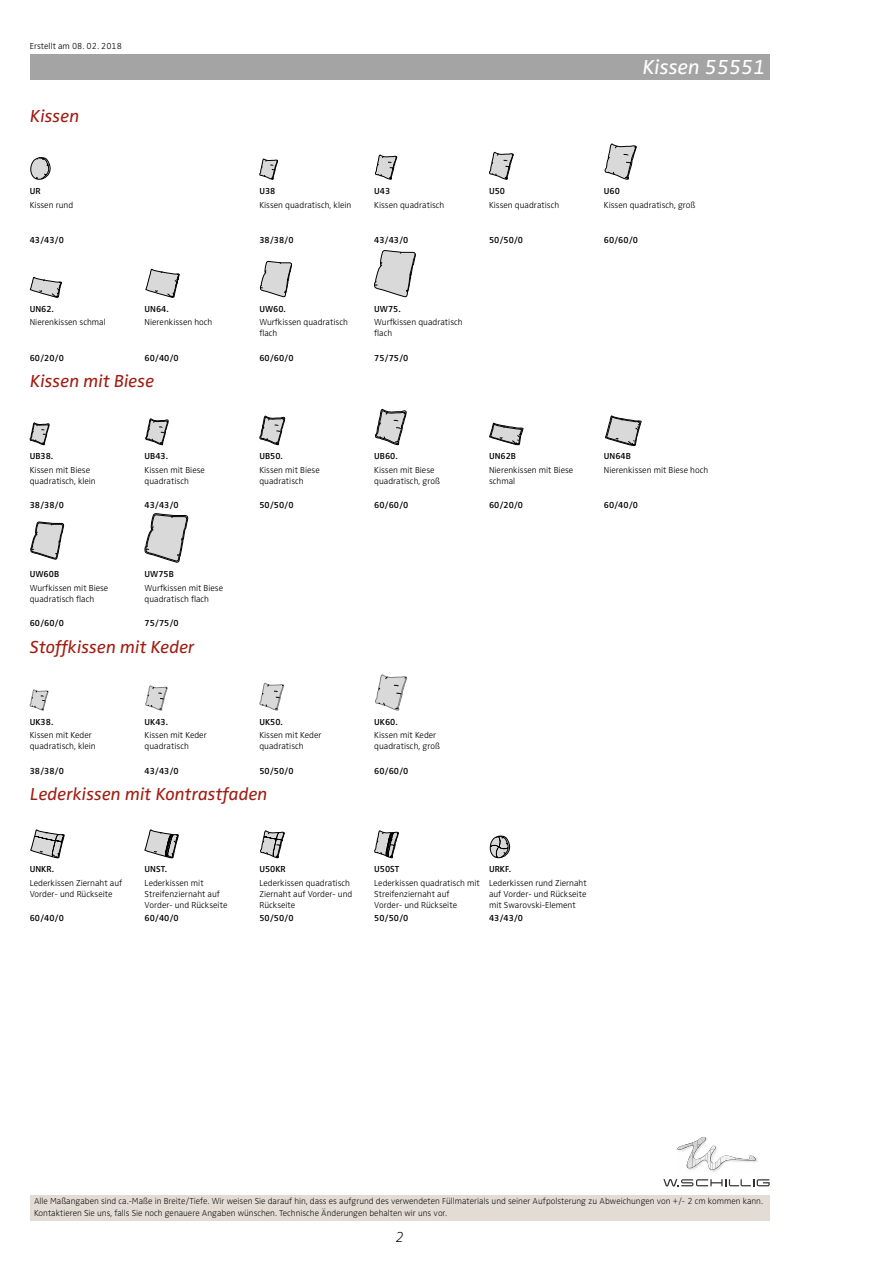
<style>
.page{position:relative;width:893px;height:1263px;background:#fff}
.page>*{position:absolute;margin:0;border:0;box-sizing:border-box;transform-origin:0 0}
.t1{font:italic 21px "Zwo Pro";color:#fff}
.t2{font:italic 18px "Zwo Pro";color:#9f1d12}
.t3{font:italic 300 expanded 15px "Zwo Pro";color:#000}
.t4{font:300 9px/10.8px "Zwo Pro";color:#000}
.t5{font:600 9px "Zwo Pro";color:#000}
.t6{font:300 expanded 9px/12px "Zwo Pro";color:#000}
</style>
<div class="page">
<div style="left:30px;top:54px;width:740px;height:26px;background:#a4a4a5"></div>
<div style="left:30px;top:1195px;width:740px;height:25px;background:#e3dcd4"></div>
<svg style="left:30px;top:157px;width:21px;height:23px"></svg>
<svg style="left:259px;top:159px;width:20px;height:21px"></svg>
<svg style="left:375px;top:155px;width:23px;height:25px"></svg>
<svg style="left:489px;top:152px;width:25px;height:28px"></svg>
<svg style="left:604px;top:144px;width:33px;height:35px"></svg>
<svg style="left:30px;top:277px;width:32px;height:20px"></svg>
<svg style="left:145px;top:269px;width:34px;height:28px"></svg>
<svg style="left:260px;top:261px;width:32px;height:36px"></svg>
<svg style="left:374px;top:250px;width:42px;height:47px"></svg>
<svg style="left:30px;top:422px;width:20px;height:23px"></svg>
<svg style="left:145px;top:418px;width:24px;height:27px"></svg>
<svg style="left:259px;top:415px;width:27px;height:30px"></svg>
<svg style="left:375px;top:408px;width:32px;height:37px"></svg>
<svg style="left:489px;top:423px;width:34px;height:22px"></svg>
<svg style="left:605px;top:416px;width:36px;height:30px"></svg>
<svg style="left:30px;top:522px;width:34px;height:38px"></svg>
<svg style="left:145px;top:513px;width:43px;height:50px"></svg>
<svg style="left:30px;top:689px;width:19px;height:22px"></svg>
<svg style="left:145px;top:685px;width:23px;height:26px"></svg>
<svg style="left:259px;top:683px;width:25px;height:28px"></svg>
<svg style="left:375px;top:674px;width:32px;height:37px"></svg>
<svg style="left:30px;top:829px;width:34px;height:29px"></svg>
<svg style="left:145px;top:829px;width:34px;height:29px"></svg>
<svg style="left:260px;top:830px;width:25px;height:28px"></svg>
<svg style="left:374px;top:830px;width:25px;height:28px"></svg>
<svg style="left:489px;top:835px;width:22px;height:24px"></svg>
<svg style="left:677px;top:1137px;width:81px;height:35px"></svg>
<svg style="left:663px;top:1179px;width:107px;height:7px"></svg>
<p class="t4" style="left:30px;top:41px;width:94px">Erstellt am 08. 02. 2018</p>
<h2 class="t2" style="left:30px;top:106px;width:51px">Kissen</h2>
<p class="t5" style="left:30px;top:186px;width:12px">UR</p>
<p class="t4" style="left:30px;top:199px;width:45px">Kissen rund</p>
<p class="t5" style="left:30px;top:235px;width:36px">43/43/0</p>
<p class="t5" style="left:30px;top:304px;width:26px">UN62.</p>
<p class="t4" style="left:30px;top:317px;width:78px">Nierenkissen schmal</p>
<p class="t5" style="left:30px;top:352px;width:36px">60/20/0</p>
<p class="t5" style="left:145px;top:304px;width:26px">UN64.</p>
<p class="t4" style="left:145px;top:317px;width:69px">Nierenkissen hoch</p>
<p class="t5" style="left:145px;top:352px;width:36px">60/40/0</p>
<h2 class="t2" style="left:30px;top:371px;width:125px">Kissen mit Biese</h2>
<p class="t5" style="left:259px;top:186px;width:18px">U38</p>
<p class="t4" style="left:259px;top:199px;width:93px">Kissen quadratisch, klein</p>
<p class="t5" style="left:259px;top:235px;width:36px">38/38/0</p>
<p class="t5" style="left:374px;top:186px;width:18px">U43</p>
<p class="t4" style="left:374px;top:199px;width:72px">Kissen quadratisch</p>
<p class="t5" style="left:374px;top:235px;width:36px">43/43/0</p>
<p class="t5" style="left:259px;top:304px;width:28px">UW60.</p>
<p class="t4" style="left:259px;top:317px;width:90px">Wurfkissen quadratisch flach</p>
<p class="t5" style="left:259px;top:352px;width:36px">60/60/0</p>
<p class="t5" style="left:374px;top:304px;width:28px">UW75.</p>
<p class="t4" style="left:374px;top:317px;width:90px">Wurfkissen quadratisch flach</p>
<p class="t5" style="left:374px;top:352px;width:36px">75/75/0</p>
<p class="t5" style="left:489px;top:186px;width:18px">U50</p>
<p class="t4" style="left:489px;top:199px;width:72px">Kissen quadratisch</p>
<p class="t5" style="left:489px;top:235px;width:36px">50/50/0</p>
<h1 class="t1" style="left:643px;top:55px;width:124px">Kissen 55551</h1>
<p class="t5" style="left:604px;top:186px;width:18px">U60</p>
<p class="t4" style="left:604px;top:199px;width:93px">Kissen quadratisch, groß</p>
<p class="t5" style="left:604px;top:235px;width:36px">60/60/0</p>
<p class="t5" style="left:30px;top:451px;width:25px">UB38.</p>
<p class="t4" style="left:30px;top:465px;width:68px">Kissen mit Biese quadratisch, klein</p>
<p class="t5" style="left:30px;top:500px;width:36px">38/38/0</p>
<p class="t5" style="left:30px;top:569px;width:31px">UW60B</p>
<p class="t4" style="left:30px;top:583px;width:80px">Wurfkissen mit Biese quadratisch flach</p>
<p class="t5" style="left:30px;top:618px;width:36px">60/60/0</p>
<p class="t5" style="left:145px;top:451px;width:25px">UB43.</p>
<p class="t4" style="left:145px;top:465px;width:62px">Kissen mit Biese quadratisch</p>
<p class="t5" style="left:145px;top:500px;width:36px">43/43/0</p>
<p class="t5" style="left:145px;top:569px;width:31px">UW75B</p>
<p class="t4" style="left:145px;top:583px;width:80px">Wurfkissen mit Biese quadratisch flach</p>
<p class="t5" style="left:145px;top:618px;width:36px">75/75/0</p>
<h2 class="t2" style="left:30px;top:636px;width:166px">Stoffkissen mit Keder</h2>
<p class="t5" style="left:259px;top:451px;width:25px">UB50.</p>
<p class="t4" style="left:259px;top:465px;width:62px">Kissen mit Biese quadratisch</p>
<p class="t5" style="left:259px;top:500px;width:36px">50/50/0</p>
<p class="t5" style="left:374px;top:451px;width:25px">UB60.</p>
<p class="t4" style="left:374px;top:465px;width:67px">Kissen mit Biese quadratisch, groß</p>
<p class="t5" style="left:374px;top:500px;width:36px">60/60/0</p>
<p class="t5" style="left:489px;top:451px;width:29px">UN62B</p>
<p class="t4" style="left:489px;top:465px;width:86px">Nierenkissen mit Biese schmal</p>
<p class="t5" style="left:489px;top:500px;width:36px">60/20/0</p>
<p class="t5" style="left:604px;top:451px;width:29px">UN64B</p>
<p class="t4" style="left:604px;top:465px;width:106px">Nierenkissen mit Biese hoch</p>
<p class="t5" style="left:604px;top:500px;width:36px">60/40/0</p>
<p class="t5" style="left:30px;top:716px;width:25px">UK38.</p>
<p class="t4" style="left:30px;top:730px;width:68px">Kissen mit Keder quadratisch, klein</p>
<p class="t5" style="left:30px;top:765px;width:36px">38/38/0</p>
<p class="t5" style="left:145px;top:716px;width:25px">UK43.</p>
<p class="t4" style="left:145px;top:730px;width:64px">Kissen mit Keder quadratisch</p>
<p class="t5" style="left:145px;top:765px;width:36px">43/43/0</p>
<p class="t5" style="left:259px;top:716px;width:25px">UK50.</p>
<p class="t4" style="left:259px;top:730px;width:64px">Kissen mit Keder quadratisch</p>
<p class="t5" style="left:259px;top:765px;width:36px">50/50/0</p>
<h2 class="t2" style="left:30px;top:784px;width:239px">Lederkissen mit Kontrastfaden</h2>
<p class="t5" style="left:374px;top:716px;width:25px">UK60.</p>
<p class="t4" style="left:374px;top:730px;width:67px">Kissen mit Keder quadratisch, groß</p>
<p class="t5" style="left:374px;top:765px;width:36px">60/60/0</p>
<p class="t5" style="left:30px;top:864px;width:26px">UNKR.</p>
<p class="t4" style="left:30px;top:878px;width:94px">Lederkissen Ziernaht auf<br>Vorder- und Rückseite</p>
<p class="t5" style="left:30px;top:913px;width:36px">60/40/0</p>
<p class="t5" style="left:145px;top:864px;width:24px">UNST.</p>
<p class="t4" style="left:145px;top:878px;width:84px">Lederkissen mit<br>Streifenziernaht auf<br>Vorder- und Rückseite</p>
<p class="t5" style="left:145px;top:913px;width:36px">60/40/0</p>
<p class="t5" style="left:259px;top:864px;width:28px">U50KR</p>
<p class="t4" style="left:259px;top:878px;width:95px">Lederkissen quadratisch<br>Ziernaht auf Vorder- und<br>Rückseite</p>
<p class="t5" style="left:259px;top:913px;width:36px">50/50/0</p>
<p class="t5" style="left:374px;top:864px;width:27px">U50ST</p>
<p class="t4" style="left:374px;top:878px;width:107px">Lederkissen quadratisch mit<br>Streifenziernaht auf<br>Vorder- und Rückseite</p>
<p class="t5" style="left:374px;top:913px;width:36px">50/50/0</p>
<p class="t5" style="left:489px;top:864px;width:24px">URKF.</p>
<p class="t4" style="left:489px;top:878px;width:99px;text-align:justify">Lederkissen rund Ziernaht auf Vorder- und Rückseite mit Swarovski-Element</p>
<p class="t5" style="left:489px;top:913px;width:36px">43/43/0</p>
<p class="t6" style="left:34px;top:1195px;width:730px">Alle Maßangaben sind ca.-Maße in Breite/Tiefe. Wir weisen Sie darauf hin, dass es aufgrund des verwendeten Füllmaterials und seiner Aufpolsterung zu Abweichungen von +/- 2 cm kommen kann.<br>Kontaktieren Sie uns, falls Sie noch genauere Angaben wünschen. Technische Änderungen behalten wir uns vor.</p>
<h3 class="t3" style="left:395px;top:1228px;width:10px">2</h3>
</div>
